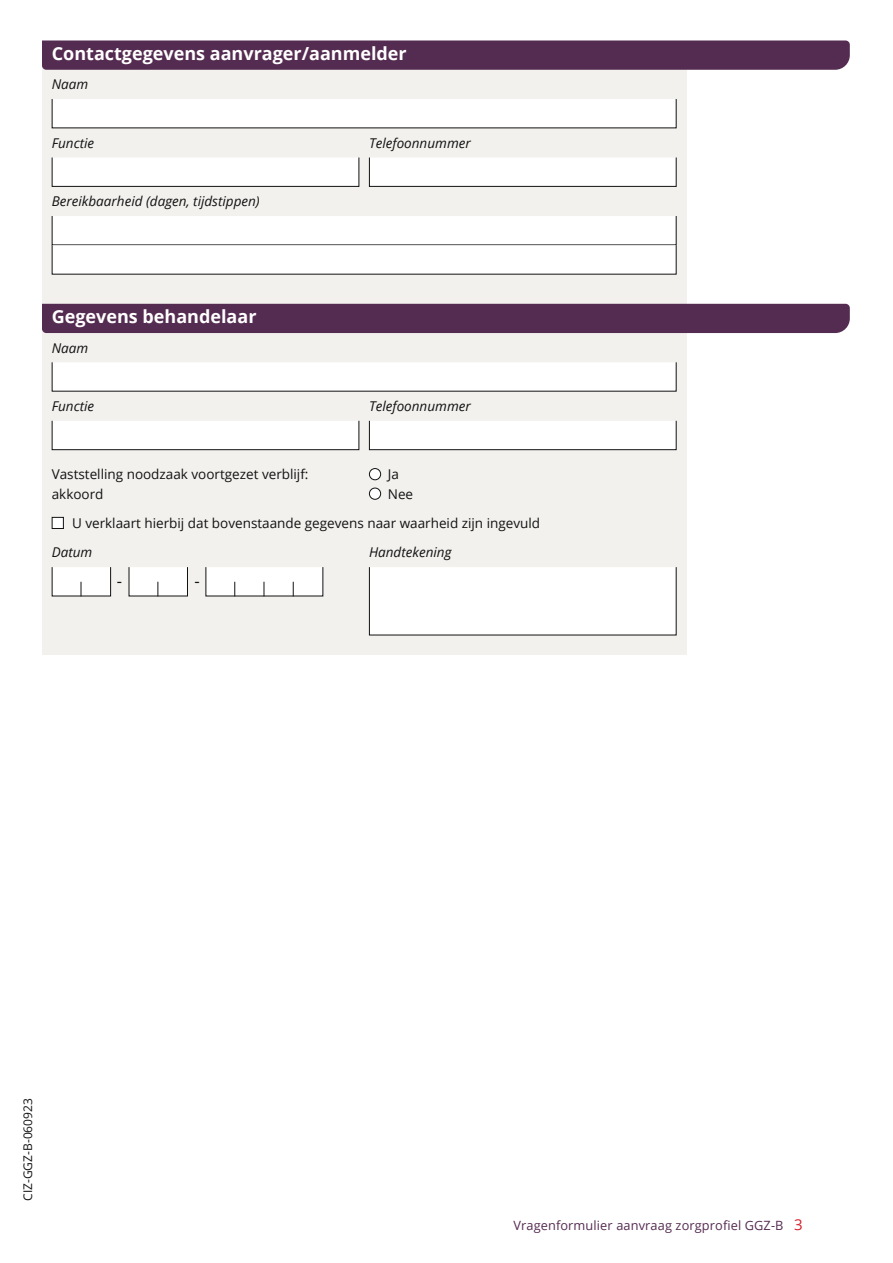
<style>
.page{position:relative;width:893px;height:1263px;background:#fff}
.page>*{position:absolute;margin:0;border:0;box-sizing:border-box;transform-origin:0 0}
.Sectie_01{font:700 18px "Open Sans";color:#fff}
.t1{font:16.5px "Open Sans";color:#121212}
.Antwoord_01{font:13.5px/19.5px "Open Sans";color:#121212}
.Vraag_01{font:italic 13.5px "Open Sans";color:#121212}
.t2{font:12.75px "Open Sans";letter-spacing:.01em;color:#552c51}
.t3{font:12px "Open Sans";color:#121212}
.s1{font-size:15px;color:#d7202c}
</style>
<div class="page">
<div style="left:42px;top:323px;width:644px;height:332px;background:#f2f1ee"></div>
<div style="left:42px;top:60px;width:644px;height:244px;background:#f2f1ee"></div>
<div style="left:52px;top:517px;width:11px;height:11px;background:#fff"></div>
<div style="left:52px;top:517px;width:12px;height:12px;border:1px solid #121212"></div>
<div style="left:369px;top:567px;width:308px;height:69px;background:#fff"></div>
<svg style="left:51px;top:567px;width:60px;height:30px;background:#ededed"></svg>
<svg style="left:128px;top:567px;width:60px;height:30px;background:#ededed"></svg>
<svg style="left:205px;top:567px;width:119px;height:30px;background:#f0f0ef"></svg>
<div style="left:369px;top:468px;width:12px;height:12px;background:#fff;border-radius:50%"></div>
<div style="left:369px;top:468px;width:12px;height:12px;border:1px solid #121212;border-radius:50%"></div>
<div style="left:369px;top:488px;width:12px;height:11px;background:#fff;border-radius:50%"></div>
<div style="left:369px;top:488px;width:12px;height:12px;border:1px solid #121212;border-radius:50%"></div>
<svg style="left:51px;top:362px;width:626px;height:30px;background:#f6f6f6"></svg>
<svg style="left:51px;top:420px;width:309px;height:30px;background:#f6f6f6"></svg>
<svg style="left:369px;top:420px;width:308px;height:30px;background:#f6f6f6"></svg>
<svg style="left:51px;top:99px;width:626px;height:30px;background:#f6f6f6"></svg>
<svg style="left:51px;top:216px;width:626px;height:59px;background:#f7f7f7"></svg>
<svg style="left:51px;top:157px;width:309px;height:30px;background:#f5f5f5"></svg>
<svg style="left:369px;top:157px;width:308px;height:30px;background:#f4f4f4"></svg>
<div style="left:42px;top:41px;width:808px;height:29px;background:#552c51"></div>
<div style="left:42px;top:304px;width:808px;height:29px;background:#552c51"></div>
<h2 class="Sectie_01" style="left:52px;top:41px;width:356px">Contactgegevens aanvrager/aanmelder</h2>
<p class="Vraag_01" style="left:52px;top:75px;width:38px">Naam</p>
<p class="Vraag_01" style="left:52px;top:134px;width:44px">Functie</p>
<p class="Vraag_01" style="left:369px;top:134px;width:103px">Telefoonnummer</p>
<p class="Vraag_01" style="left:52px;top:192px;width:209px">Bereikbaarheid (dagen, tijdstippen)</p>
<h2 class="Sectie_01" style="left:52px;top:304px;width:206px">Gegevens behandelaar</h2>
<p class="Vraag_01" style="left:52px;top:338px;width:38px">Naam</p>
<p class="Vraag_01" style="left:52px;top:397px;width:44px">Functie</p>
<p class="Vraag_01" style="left:369px;top:397px;width:103px">Telefoonnummer</p>
<p class="Antwoord_01" style="left:52px;top:464px;width:258px">Vaststelling noodzaak voortgezet verblijf: akkoord</p>
<p class="Antwoord_01" style="left:388px;top:464px;width:13px">Ja</p>
<p class="Antwoord_01" style="left:388px;top:484px;width:27px">Nee</p>
<p class="Antwoord_01" style="left:72px;top:513px;width:470px">U verklaart hierbij dat bovenstaande gegevens naar waarheid zijn ingevuld</p>
<p class="Vraag_01" style="left:52px;top:543px;width:42px">Datum</p>
<p class="t1" style="left:117px;top:570px;width:7px">-</p>
<p class="t1" style="left:194px;top:570px;width:7px">-</p>
<p class="Vraag_01" style="left:369px;top:543px;width:84px">Handtekening</p>
<p class="t3" style="left:20px;top:1201px;width:104px;rotate:-90deg">CIZ-GGZ-B-060923</p>
<p class="t2" style="left:513px;top:1217px;width:291px">Vragenformulier aanvraag zorgprofiel GGZ-B <span class="s1">3</span></p>
</div>
